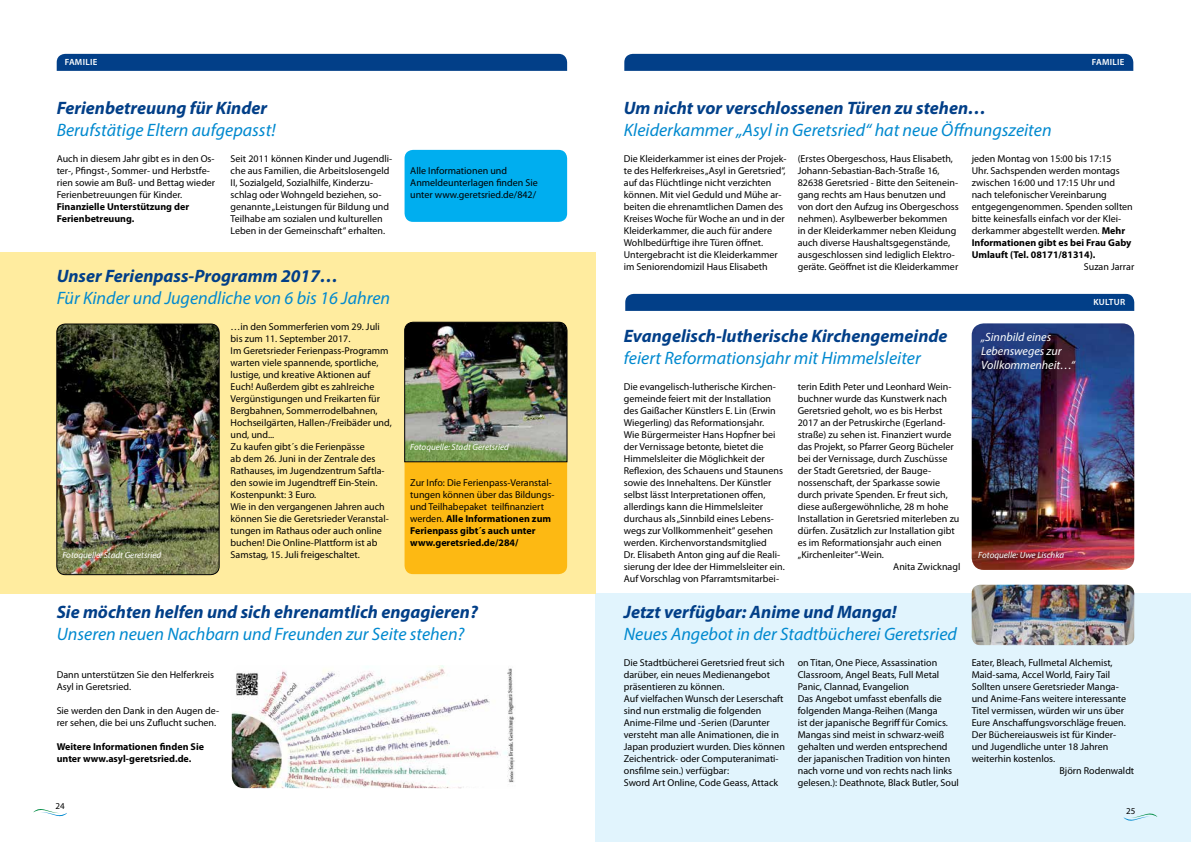
<style>
.page{position:relative;width:1191px;height:842px;background:#fff}
.page>*{position:absolute;margin:0;border:0;box-sizing:border-box;transform-origin:0 0}
.t1{font:italic 18px "Myriad Pro";color:#0089cf}
.t2{font:italic 700 18px "Myriad Pro";color:#023f88}
.t3{font:italic 12px/14px "Myriad Pro";color:#fff}
.t4{font:10px/12px "Myriad Pro";color:#000}
.t5{font:700 10px/12px "Myriad Pro";color:#000}
.t6{font:italic 9px "Myriad Pro";color:#fff}
.t7{font:600 9px "Myriad Pro";letter-spacing:.03em;color:#fff}
.t8{font:9px "Myriad Pro";color:#000}
.s1{font-weight:700}
</style>
<div class="page">
<div style="left:595px;top:594px;width:596px;height:248px;background:#e1f4fd"></div>
<div style="left:0;top:252px;width:595px;height:342px;background:#ffec9f"></div>
<svg style="left:1123px;top:813px;width:34px;height:8px"></svg>
<svg style="left:33px;top:809px;width:34px;height:8px"></svg>
<div style="left:57px;top:54px;width:510px;height:17px;background:#023f88"></div>
<img style="left:971px;top:585px;width:163px;height:60px">
<img style="left:57px;top:324px;width:162px;height:251px">
<div style="left:57px;top:324px;width:162px;height:251px;border:1px solid #000;border-radius:9px"></div>
<img style="left:404px;top:322px;width:163px;height:252px">
<div style="left:404px;top:150px;width:163px;height:72px;background:#00aeef;border-radius:9px"></div>
<div style="left:624px;top:54px;width:509px;height:17px;background:#023f88"></div>
<img style="left:971px;top:323px;width:163px;height:247px">
<img style="left:232px;top:665px;width:283px;height:123px">
<div style="left:625px;top:294px;width:509px;height:17px;background:#023f88"></div>
<p class="t7" style="left:65px;top:57px;width:34px">FAMILIE</p>
<h1 class="t2" style="left:57px;top:98px;width:212px">Ferienbetreuung für Kinder</h1>
<h1 class="t1" style="left:57px;top:119px;width:220px">Berufstätige Eltern aufgepasst!</h1>
<p class="t4" style="left:57px;top:153px;width:160px">Auch in diesem Jahr gibt es in den Os&shy;ter-, Pfingst-, Sommer- und Herbstfe&shy;rien sowie am Buß- und Bettag wieder Ferienbetreuungen für Kinder.</p>
<p class="t5" style="left:57px;top:201px;width:134px">Finanzielle Unterstützung der<br>Ferienbetreuung.</p>
<p class="t4" style="left:231px;top:153px;width:163px">Seit 2011 können Kinder und Jugendli&shy;che aus Familien, die Arbeitslosengeld II, Sozialgeld, Sozialhilfe, Kinderzu&shy;schlag oder Wohngeld beziehen, so&shy;genannte „Leistungen für Bildung und Teilhabe am sozialen und kulturellen Leben in der Gemeinschaft“ erhalten.</p>
<h1 class="t2" style="left:57px;top:266px;width:283px">Unser Ferienpass-Programm 2017…</h1>
<h1 class="t1" style="left:57px;top:287px;width:335px">Für Kinder und Jugendliche von 6 bis 16 Jahren</h1>
<p class="t6" style="left:62px;top:549px;width:100px">Fotoquelle: Stadt Geretsried</p>
<p class="t4" style="left:231px;top:321px;width:163px">…in den Sommerferien vom 29. Juli bis zum 11. September 2017.<br>Im Geretsrieder Ferienpass-Programm warten viele spannende, sportliche, lustige, und kreative Aktionen auf Euch! Außerdem gibt es zahlreiche Vergünstigungen und Freikarten für Bergbahnen, Sommerrodelbahnen, Hochseilgärten, Hallen-/Freibäder und, und, und...<br>Zu kaufen gibt´s die Ferienpässe<br>ab dem 26. Juni in der Zentrale des Rathauses, im Jugendzentrum Saftla&shy;den sowie im Jugendtreff Ein-Stein.<br>Kostenpunkt: 3 Euro.<br>Wie in den vergangenen Jahren auch können Sie die Geretsrieder Veranstal&shy;tungen im Rathaus oder auch online buchen! Die Online-Plattform ist ab Samstag, 15. Juli freigeschaltet.</p>
<p class="t4" style="left:410px;top:165px;width:129px">Alle Informationen und<br>Anmeldeunterlagen finden Sie unter www.geretsried.de/842/</p>
<p class="t6" style="left:410px;top:441px;width:100px">Fotoquelle: Stadt Geretsried</p>
<p class="t4" style="left:410px;top:477px;width:146px">Zur Info: Die Ferienpass-Veranstal&shy;tungen können über das Bildungs&shy;und Teilhabepaket teilfinanziert werden. <span class="s1">Alle Informationen zum<br>Ferienpass gibt´s auch unter www.geretsried.de/284/</span></p>
<h1 class="t2" style="left:57px;top:602px;width:423px">Sie möchten helfen und sich ehrenamtlich engagieren?</h1>
<h1 class="t1" style="left:57px;top:623px;width:409px">Unseren neuen Nachbarn und Freunden zur Seite stehen?</h1>
<p class="t4" style="left:57px;top:669px;width:159px">Dann unterstützen Sie den Helferkreis<br>Asyl in Geretsried.</p>
<p class="t4" style="left:57px;top:705px;width:164px">Sie werden den Dank in den Augen de&shy;rer sehen, die bei uns Zuflucht suchen.</p>
<p class="t5" style="left:57px;top:741px;width:149px">Weitere Informationen finden Sie unter www.asyl-geretsried.de.</p>
<p class="t8" style="left:56px;top:801px;width:11px">24</p>
<h1 class="t2" style="left:624px;top:98px;width:364px">Um nicht vor verschlossenen Türen zu stehen…</h1>
<h1 class="t1" style="left:624px;top:119px;width:429px">Kleiderkammer „Asyl in Geretsried“ hat neue Öffnungszeiten</h1>
<p class="t7" style="left:1091px;top:57px;width:34px">FAMILIE</p>
<p class="t4" style="left:624px;top:153px;width:164px">Die Kleiderkammer ist eines der Projek&shy;te des Helferkreises „Asyl in Geretsried“, auf das Flüchtlinge nicht verzichten können. Mit viel Geduld und Mühe ar&shy;beiten die ehrenamtlichen Damen des Kreises Woche für Woche an und in der Kleiderkammer, die auch für andere Wohlbedürftige ihre Türen öffnet.<br>Untergebracht ist die Kleiderkammer im Seniorendomizil Haus Elisabeth</p>
<p class="t4" style="left:797px;top:153px;width:162px">(Erstes Obergeschoss, Haus Elisabeth, Johann-Sebastian-Bach-Straße 16, 82638 Geretsried - Bitte den Seitenein&shy;gang rechts am Haus benutzen und von dort den Aufzug ins Obergeschoss nehmen). Asylbewerber bekommen<br>in der Kleiderkammer neben Kleidung auch diverse Haushaltsgegenstände, ausgeschlossen sind lediglich Elektro&shy;geräte. Geöffnet ist die Kleiderkammer</p>
<p class="t4" style="left:971px;top:153px;width:163px">jeden Montag von 15:00 bis 17:15<br>Uhr. Sachspenden werden montags zwischen 16:00 und 17:15 Uhr und nach telefonischer Vereinbarung entgegengenommen. Spenden sollten bitte keinesfalls einfach vor der Klei&shy;derkammer abgestellt werden. <span class="s1">Mehr Informationen gibt es bei Frau Gaby Umlauft (Tel. 08171/81314).</span></p>
<p class="t4" style="left:1084px;top:261px;width:52px">Suzan Jarrar</p>
<h1 class="t2" style="left:624px;top:326px;width:325px">Evangelisch-lutherische Kirchengemeinde</h1>
<h1 class="t1" style="left:624px;top:347px;width:298px">feiert Reformationsjahr mit Himmelsleiter</h1>
<p class="t4" style="left:624px;top:381px;width:162px">Die evangelisch-lutherische Kirchen&shy;gemeinde feiert mit der Installation des Gaißacher Künstlers E. Lin (Erwin Wiegerling) das Reformationsjahr.<br>Wie Bürgermeister Hans Hopfner bei der Vernissage betonte, bietet die Himmelsleiter die Möglichkeit der Reflexion, des Schauens und Staunens sowie des Innehaltens. Der Künstler selbst lässt Interpretationen offen, allerdings kann die Himmelsleiter durchaus als „Sinnbild eines Lebens&shy;wegs zur Vollkommenheit“ gesehen werden. Kirchenvorstandsmitglied<br>Dr. Elisabeth Anton ging auf die Reali&shy;sierung der Idee der Himmelsleiter ein.<br>Auf Vorschlag von Pfarramtsmitarbei-</p>
<p class="t4" style="left:797px;top:381px;width:155px">terin Edith Peter und Leonhard Wein-</p>
<p class="t4" style="left:797px;top:393px;width:151px">buchner wurde das Kunstwerk nach</p>
<p class="t4" style="left:797px;top:405px;width:146px">Geretsried geholt, wo es bis Herbst</p>
<p class="t4" style="left:797px;top:417px;width:149px">2017 an der Petruskirche (Egerland-</p>
<p class="t4" style="left:797px;top:429px;width:155px">straße) zu sehen ist. Finanziert wurde</p>
<p class="t4" style="left:797px;top:441px;width:158px">das Projekt, so Pfarrer Georg Bücheler</p>
<p class="t4" style="left:797px;top:453px;width:151px">bei der Vernissage, durch Zuschüsse</p>
<p class="t4" style="left:797px;top:465px;width:135px">der Stadt Geretsried, der Bauge-</p>
<p class="t4" style="left:797px;top:477px;width:144px">nossenschaft, der Sparkasse sowie</p>
<p class="t4" style="left:797px;top:489px;width:152px">durch private Spenden. Er freut sich,</p>
<p class="t4" style="left:797px;top:501px;width:152px">diese außergewöhnliche, 28 m hohe</p>
<p class="t4" style="left:797px;top:513px;width:163px">Installation in Geretsried miterleben zu</p>
<p class="t4" style="left:797px;top:525px;width:158px">dürfen. Zusätzlich zur Installation gibt</p>
<p class="t4" style="left:797px;top:537px;width:145px">es im Reformationsjahr auch einen</p>
<p class="t4" style="left:797px;top:549px;width:88px">„Kirchenleiter“-Wein.</p>
<p class="t4" style="left:893px;top:561px;width:69px">Anita Zwicknagl</p>
<h1 class="t2" style="left:624px;top:602px;width:274px">Jetzt verfügbar: Anime und Manga!</h1>
<h1 class="t1" style="left:624px;top:623px;width:335px">Neues Angebot in der Stadtbücherei Geretsried</h1>
<p class="t3" style="left:981px;top:330px;width:95px">„Sinnbild eines<br>Lebensweges zur<br>Vollkommenheit…“</p>
<p class="t7" style="left:1093px;top:297px;width:33px">KULTUR</p>
<p class="t6" style="left:978px;top:549px;width:87px">Fotoquelle: Uwe Lischka</p>
<p class="t4" style="left:624px;top:657px;width:163px">Die Stadtbücherei Geretsried freut sich darüber, ein neues Medienangebot präsentieren zu können.<br>Auf vielfachen Wunsch der Leserschaft sind nun erstmalig die folgenden Anime-Filme und -Serien (Darunter versteht man alle Animationen, die in Japan produziert wurden. Dies können Zeichentrick- oder Computeranimati&shy;onsfilme sein.) verfügbar:<br>Sword Art Online, Code Geass, Attack</p>
<p class="t4" style="left:797px;top:657px;width:163px">on Titan, One Piece, Assassination Classroom, Angel Beats, Full Metal Panic, Clannad, Evangelion<br>Das Angebot umfasst ebenfalls die folgenden Manga-Reihen (Manga<br>ist der japanische Begriff für Comics.<br>Mangas sind meist in schwarz-weiß gehalten und werden entsprechend der japanischen Tradition von hinten nach vorne und von rechts nach links gelesen.): Deathnote, Black Butler, Soul</p>
<p class="t4" style="left:971px;top:657px;width:142px">Eater, Bleach, Fullmetal Alchemist,</p>
<p class="t4" style="left:971px;top:669px;width:140px">Maid-sama, Accel World, Fairy Tail</p>
<p class="t4" style="left:971px;top:681px;width:149px">Sollten unsere Geretsrieder Manga-</p>
<p class="t4" style="left:971px;top:693px;width:156px">und Anime-Fans weitere interessante</p>
<p class="t4" style="left:971px;top:705px;width:154px">Titel vermissen, würden wir uns über</p>
<p class="t4" style="left:971px;top:717px;width:156px">Eure Anschaffungsvorschläge freuen.</p>
<p class="t4" style="left:971px;top:729px;width:146px">Der Büchereiausweis ist für Kinder-</p>
<p class="t4" style="left:971px;top:741px;width:138px">und Jugendliche unter 18 Jahren</p>
<p class="t4" style="left:971px;top:753px;width:85px">weiterhin kostenlos.</p>
<p class="t4" style="left:1059px;top:765px;width:76px">Björn Rodenwaldt</p>
<p class="t8" style="left:1126px;top:806px;width:11px">25</p>
</div>
